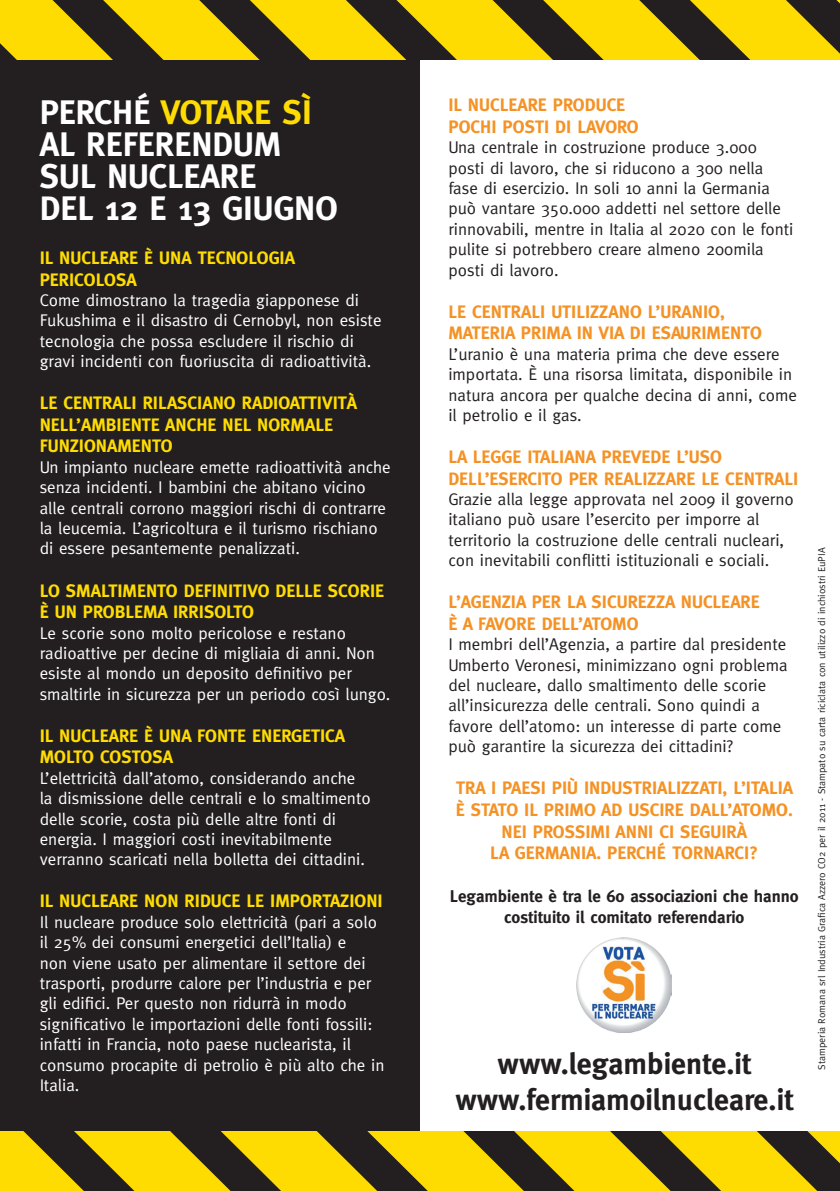
<style>
.page{position:relative;width:840px;height:1191px;background:#fff}
.page>*{position:absolute;margin:0;border:0;box-sizing:border-box;transform-origin:0 0}
.t1{font:700 34px "Meta";color:#fff}
.t2{font:700 34px "Meta";color:#ffdc01}
.t3{font:700 30px "Meta";color:#231f20}
.t4{font:700 18px/21.6px "Meta";color:#f49225}
.t5{font:700 18px/21.6px "Meta";color:#ffdc01}
.t6{font:17px/20.4px "Meta";color:#fff}
.t7{font:17px/20.4px "Meta";color:#231f20}
.t8{font:700 17px/20.4px "Meta";color:#231f20;text-align:center}
.t9{font:10px "Meta";color:#231f20}
.s1{color:#fff}
</style>
<div class="page">
<div style="left:0;top:0;width:420px;height:1191px;background:#231f20"></div>
<img style="left:576px;top:937px;width:95px;height:95px">
<svg style="left:0;top:0;width:839px;height:59px"></svg>
<svg style="left:0;top:1131px;width:839px;height:60px"></svg>
<p class="t2" style="left:40px;top:92px;width:273px"><span class="s1">PERCHÉ</span> VOTARE SÌ</p>
<p class="t1" style="left:40px;top:124px;width:243px">AL REFERENDUM</p>
<p class="t1" style="left:40px;top:156px;width:218px">SUL NUCLEARE</p>
<p class="t1" style="left:40px;top:188px;width:299px">DEL 12 E 13 GIUGNO</p>
<p class="t5" style="left:40px;top:247px;width:257px">IL NUCLEARE È UNA TECNOLOGIA<br>PERICOLOSA</p>
<p class="t6" style="left:40px;top:290px;width:343px">Come dimostrano la tragedia giapponese di Fukushima e il disastro di Cernobyl, non esiste tecnologia che possa escludere il rischio di gravi incidenti con fuoriuscita di radioattività.</p>
<p class="t5" style="left:40px;top:392px;width:319px">LE CENTRALI RILASCIANO RADIOATTIVITÀ<br>NELL’AMBIENTE ANCHE NEL NORMALE<br>FUNZIONAMENTO</p>
<p class="t6" style="left:40px;top:456px;width:352px">Un impianto nucleare emette radioattività anche senza incidenti. I bambini che abitano vicino alle centrali corrono maggiori rischi di contrarre la leucemia. L’agricoltura e il turismo rischiano di essere pesantemente penalizzati.</p>
<p class="t5" style="left:40px;top:579px;width:346px">LO SMALTIMENTO DEFINITIVO DELLE SCORIE<br>È UN PROBLEMA IRRISOLTO</p>
<p class="t6" style="left:40px;top:622px;width:352px">Le scorie sono molto pericolose e restano radioattive per decine di migliaia di anni. Non esiste al mondo un deposito definitivo per smaltirle in sicurezza per un periodo così lungo.</p>
<p class="t5" style="left:40px;top:724px;width:307px">IL NUCLEARE È UNA FONTE ENERGETICA<br>MOLTO COSTOSA</p>
<p class="t6" style="left:40px;top:767px;width:332px">L’elettricità dall’atomo, considerando anche la dismissione delle centrali e lo smaltimento delle scorie, costa più delle altre fonti di energia. I maggiori costi inevitabilmente verranno scaricati nella bolletta dei cittadini.</p>
<p class="t5" style="left:40px;top:890px;width:344px">IL NUCLEARE NON RIDUCE LE IMPORTAZIONI</p>
<p class="t6" style="left:40px;top:911px;width:346px">Il nucleare produce solo elettricità (pari a solo il 25% dei consumi energetici dell’Italia) e<br>non viene usato per alimentare il settore dei trasporti, produrre calore per l’industria e per gli edifici. Per questo non ridurrà in modo significativo le importazioni delle fonti fossili: infatti in Francia, noto paese nuclearista, il consumo procapite di petrolio è più alto che in Italia.</p>
<p class="t4" style="left:448px;top:94px;width:178px">IL NUCLEARE PRODUCE</p>
<p class="t4" style="left:448px;top:116px;width:192px">POCHI POSTI DI LAVORO</p>
<p class="t7" style="left:448px;top:137px;width:346px">Una centrale in costruzione produce 3.000 posti di lavoro, che si riducono a 300 nella fase di esercizio. In soli 10 anni la Germania può vantare 350.000 addetti nel settore delle rinnovabili, mentre in Italia al 2020 con le fonti pulite si potrebbero creare almeno 200mila posti di lavoro.</p>
<p class="t4" style="left:448px;top:300px;width:278px">LE CENTRALI UTILIZZANO L’URANIO,</p>
<p class="t4" style="left:448px;top:322px;width:315px">MATERIA PRIMA IN VIA DI ESAURIMENTO</p>
<p class="t7" style="left:448px;top:343px;width:350px">L’uranio è una materia prima che deve essere importata. È una risorsa limitata, disponibile in natura ancora per qualche decina di anni, come il petrolio e il gas.</p>
<p class="t4" style="left:448px;top:446px;width:351px">LA LEGGE ITALIANA PREVEDE L’USO<br>DELL’ESERCITO PER REALIZZARE LE CENTRALI</p>
<p class="t7" style="left:448px;top:489px;width:347px">Grazie alla legge approvata nel 2009 il governo italiano può usare l’esercito per imporre al territorio la costruzione delle centrali nucleari, con inevitabili conflitti istituzionali e sociali.</p>
<p class="t4" style="left:448px;top:591px;width:313px">L’AGENZIA PER LA SICUREZZA NUCLEARE</p>
<p class="t4" style="left:448px;top:612px;width:192px">È A FAVORE DELL’ATOMO</p>
<p class="t7" style="left:448px;top:634px;width:340px">I membri dell’Agenzia, a partire dal presidente Umberto Veronesi, minimizzano ogni problema del nucleare, dallo smaltimento delle scorie all’insicurezza delle centrali. Sono quindi a favore dell’atomo: un interesse di parte come può garantire la sicurezza dei cittadini?</p>
<p class="t4" style="left:456px;top:777px;width:338px">TRA I PAESI PIÙ INDUSTRIALIZZATI, L’ITALIA</p>
<p class="t4" style="left:455px;top:798px;width:338px">È STATO IL PRIMO AD USCIRE DALL’ATOMO.</p>
<p class="t4" style="left:501px;top:820px;width:247px">NEI PROSSIMI ANNI CI SEGUIRÀ</p>
<p class="t4" style="left:490px;top:842px;width:269px">LA GERMANIA. PERCHÉ TORNARCI?</p>
<p class="t8" style="left:449px;top:886px;width:350px">Legambiente è tra le 60 associazioni che hanno costituito il comitato referendario</p>
<p class="t3" style="left:497px;top:1046px;width:255px">www.legambiente.it</p>
<p class="t3" style="left:455px;top:1082px;width:339px">www.fermiamoilnucleare.it</p>
<p class="t9" style="left:815px;top:1069px;width:523px;rotate:-90deg">Stamperia Romana srl Industria Grafica Azzero CO2 per il 2011 - Stampato su carta riciclata con utilizzo di inchiostri EuPIA</p>
</div>
